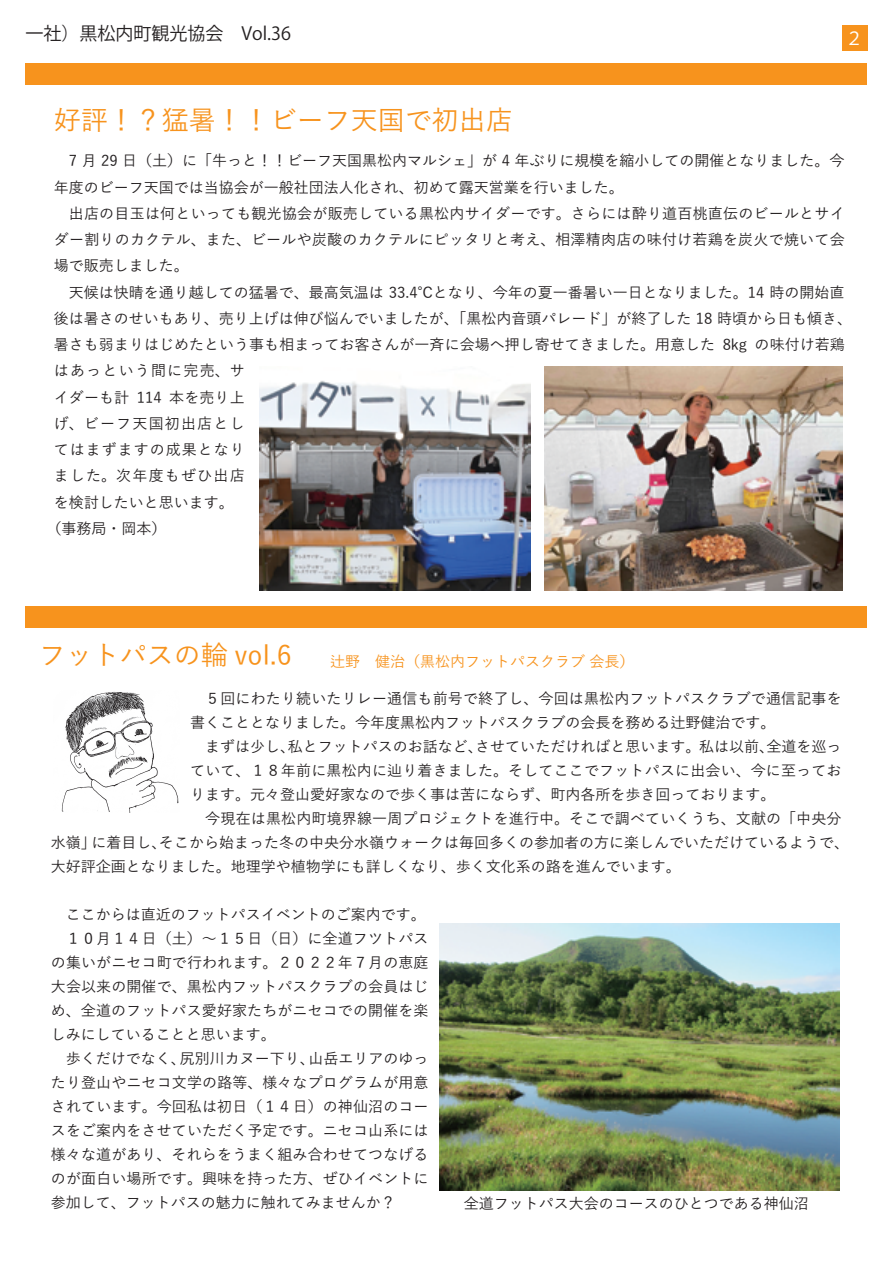
<style>
.page{position:relative;width:893px;height:1263px;background:#fff}
.page>*{position:absolute;margin:0;border:0;box-sizing:border-box;transform-origin:0 0}
.t1{font:500 27px "Yu Go";color:#f7931d}
.t2{font:18px "Koz Go Pr 6 N";color:#231f20}
.t3{font:18px "Koz Go Pr 6 N";color:#fff}
.t4{font:500 15px/24px "Yu Go";color:#231f20}
.t5{font:500 15px "Yu Go";letter-spacing:.08em;color:#231f20}
.t6{font:500 15px "Yu Go";color:#f7931d}
.t7{font:500 15px "Yu Go";letter-spacing:.065em;color:#231f20}
.s1{font-size:27px}
</style>
<div class="page">
<div style="left:26px;top:606px;width:841px;height:21px;background:#f7931d"></div>
<div style="left:842px;top:26px;width:25px;height:25px;background:#f7931d"></div>
<div style="left:26px;top:63px;width:841px;height:21px;background:#f7931d"></div>
<img style="left:61px;top:691px;width:118px;height:122px">
<img style="left:439px;top:923px;width:401px;height:267px">
<img style="left:544px;top:367px;width:299px;height:224px">
<img style="left:260px;top:380px;width:270px;height:211px">
<p class="t2" style="left:26px;top:24px;width:267px">一社）黒松内町観光協会　Vol.36</p>
<p class="t3" style="left:845px;top:28px;width:19px">２</p>
<h1 class="t1" style="left:54px;top:95px;width:461px">好評！？猛暑！！ビーフ天国で初出店</h1>
<p class="t4" style="left:54px;top:147px;width:792px">　7 月 29 日（土）に「牛っと！！ビーフ天国黒松内マルシェ」が 4 年ぶりに規模を縮小しての開催となりました。今</p>
<p class="t4" style="left:54px;top:173px;width:572px">年度のビーフ天国では当協会が一般社団法人化され、初めて露天営業を行いました。</p>
<p class="t4" style="left:54px;top:199px;width:792px">　出店の目玉は何といっても観光協会が販売している黒松内サイダーです。さらには酔り道百桃直伝のビールとサイ</p>
<p class="t4" style="left:54px;top:226px;width:792px">ダー割りのカクテル、また、ビールや炭酸のカクテルにピッタリと考え、相澤精肉店の味付け若鶏を炭火で焼いて会</p>
<p class="t4" style="left:54px;top:252px;width:136px">場で販売しました。</p>
<p class="t4" style="left:54px;top:278px;width:792px">　天候は快晴を通り越しての猛暑で、最高気温は 33.4℃となり、今年の夏一番暑い一日となりました。14 時の開始直</p>
<p class="t4" style="left:54px;top:304px;width:800px">後は暑さのせいもあり、売り上げは伸び悩んでいましたが、「黒松内音頭パレード」が終了した 18 時頃から日も傾き、</p>
<p class="t4" style="left:54px;top:331px;width:792px">暑さも弱まりはじめたという事も相まってお客さんが一斉に会場へ押し寄せてきました。用意した 8kg の味付け若鶏</p>
<p class="t5" style="left:54px;top:357px;width:192px">はあっという間に完売、サ</p>
<p class="t4" style="left:54px;top:383px;width:192px">イダーも計 114 本を売り上</p>
<p class="t5" style="left:54px;top:409px;width:192px">げ、ビーフ天国初出店とし</p>
<p class="t7" style="left:54px;top:436px;width:192px">てはまずますの成果となり</p>
<p class="t5" style="left:54px;top:462px;width:192px">ました。次年度もぜひ出店</p>
<p class="t4" style="left:54px;top:488px;width:181px">を検討したいと思います。</p>
<p class="t4" style="left:46px;top:514px;width:121px">（事務局・岡本）</p>
<p class="t6" style="left:39px;top:647px;width:597px"><span class="s1">フットパスの輪 vol.6　</span> 辻野　健治（黒松内フットパスクラブ 会長）</p>
<p class="t4" style="left:190px;top:684px;width:653px">　５回にわたり続いたリレー通信も前号で終了し、今回は黒松内フットパスクラブで通信記事を</p>
<p class="t4" style="left:190px;top:708px;width:586px">書くこととなりました。今年度黒松内フットパスクラブの会長を務める辻野健治です。</p>
<p class="t4" style="left:190px;top:732px;width:653px">　まずは少し、私とフットパスのお話など、させていただければと思います。私は以前、全道を巡っ</p>
<p class="t4" style="left:190px;top:756px;width:653px">ていて、１８年前に黒松内に辿り着きました。そしてここでフットパスに出会い、今に至ってお</p>
<p class="t4" style="left:190px;top:780px;width:586px">ります。元々登山愛好家なので歩く事は苦にならず、町内各所を歩き回っております。</p>
<p class="t4" style="left:190px;top:804px;width:653px">　今現在は黒松内町境界線一周プロジェクトを進行中。そこで調べていくうち、文献の「中央分</p>
<p class="t4" style="left:51px;top:828px;width:800px">水嶺」に着目し、そこから始まった冬の中央分水嶺ウォークは毎回多くの参加者の方に楽しんでいただけているようで、</p>
<p class="t4" style="left:51px;top:852px;width:632px">大好評企画となりました。地理学や植物学にも詳しくなり、歩く文化系の路を進んでいます。</p>
<p class="t4" style="left:51px;top:900px;width:379px">　ここからは直近のフットパスイベントのご案内です。　１０月１４日（土）～１５日（日）に全道フツトパスの集いがニセコ町で行われます。２０２２年７月の恵庭大会以来の開催で、黒松内フットパスクラブの会員はじめ、全道のフットパス愛好家たちがニセコでの開催を楽しみにしていることと思います。<br>　歩くだけでなく、尻別川カヌー下り、山岳エリアのゆったり登山やニセコ文学の路等、様々なプログラムが用意されています。今回私は初日（１４日）の神仙沼のコースをご案内をさせていただく予定です。ニセコ山系には様々な道があり、それらをうまく組み合わせてつなげるのが面白い場所です。興味を持った方、ぜひイベントに参加して、フットパスの魅力に触れてみませんか？</p>
<p class="t4" style="left:464px;top:1190px;width:347px">全道フットパス大会のコースのひとつである神仙沼</p>
</div>
